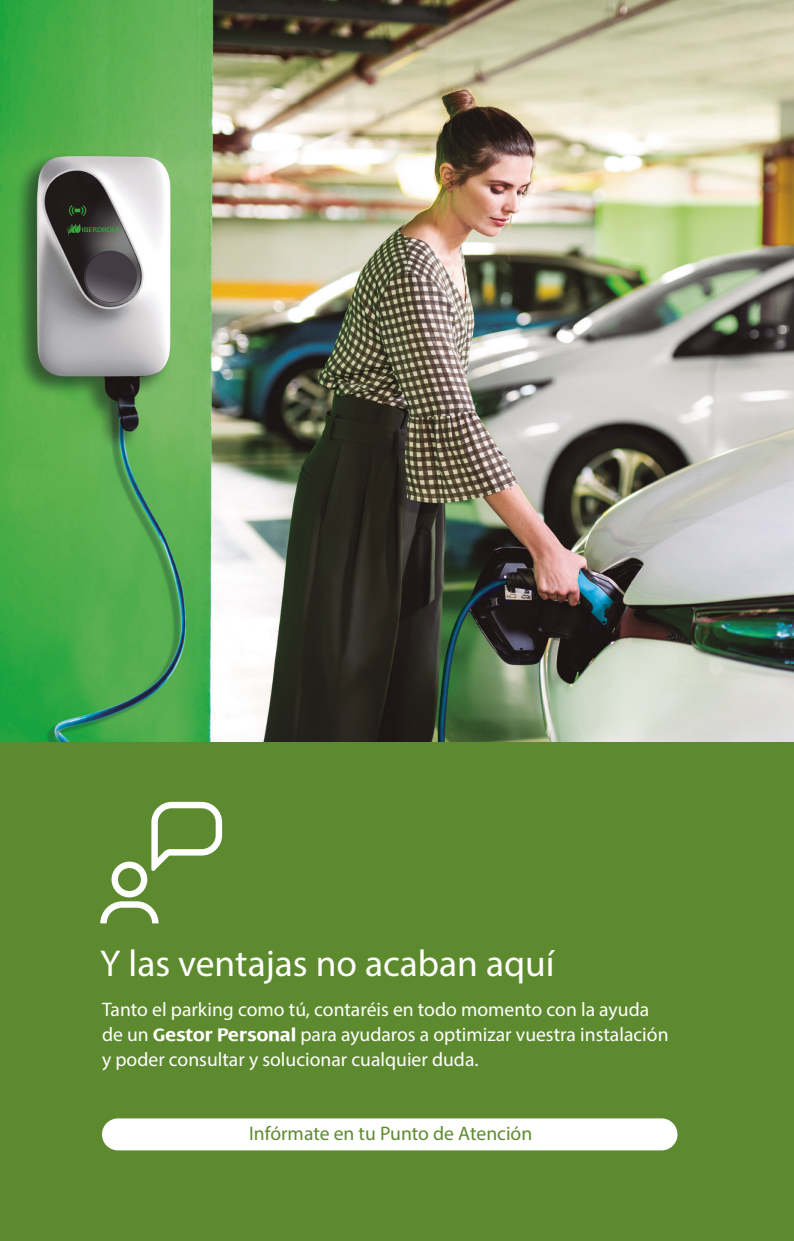
<style>
.page{position:relative;width:794px;height:1241px;background:#fff}
.page>*{position:absolute;margin:0;border:0;box-sizing:border-box;transform-origin:0 0}
.t1{font:37.45px "Myriad Pro";color:#fff}
.t2{font:19.6px/25px "Myriad Pro";color:#fff}
.t3{font:19.6px "Myriad Pro";color:#5e8a2f}
.s1{font-family:"Dialog";font-weight:700}
</style>
<div class="page">
<img style="left:0;top:0;width:794px;height:742px">
<div style="left:0;top:742px;width:794px;height:498px;background:#5e8a2f"></div>
<svg style="left:100px;top:801px;width:122px;height:122px"></svg>
<div style="left:102px;top:1118px;width:575px;height:32px;background:#fff;border-radius:16px"></div>
<h1 class="t1" style="left:100px;top:940px;width:456px">Y las ventajas no acaban aquí</h1>
<p class="t2" style="left:102px;top:996px;width:568px">Tanto el parking como tú, contaréis en todo momento con la ayuda de un <span class="s1">Gestor Personal</span> para ayudaros a optimizar vuestra instalación y poder consultar y solucionar cualquier duda.</p>
<p class="t3" style="left:249px;top:1120px;width:285px">Infórmate en tu Punto de Atención</p>
</div>
